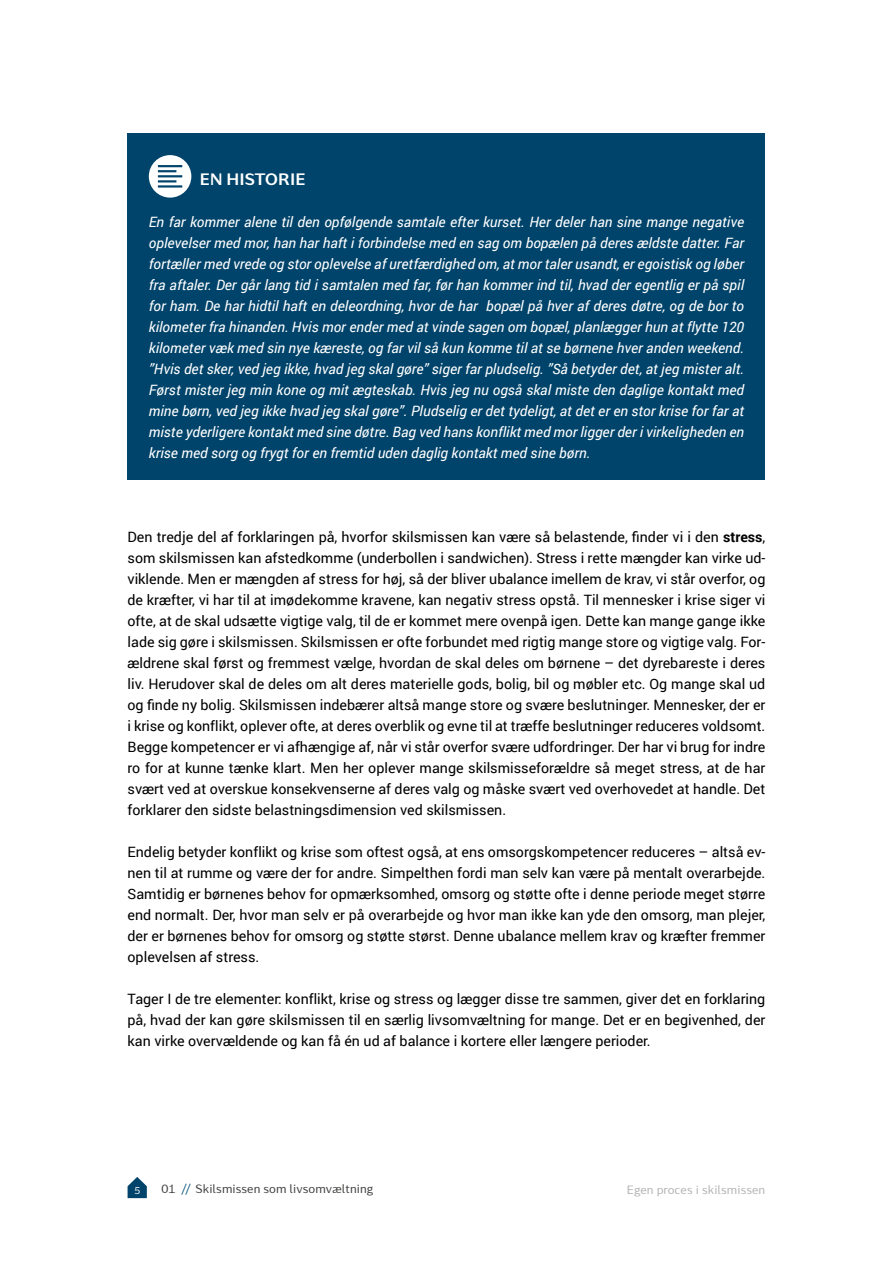
<style>
.page{position:relative;width:893px;height:1263px;background:#fff}
.page>*{position:absolute;margin:0;border:0;box-sizing:border-box;transform-origin:0 0}
.t1{font:700 16.5px "Kontrapunkt Miki";letter-spacing:.01em;color:#fff}
.t2{font:14.25px/21px "Roboto";color:#000;text-align:justify}
.t3{font:italic 14.25px/21px "Roboto";color:#fff;text-align:justify}
.t4{font:12px "Kontrapunkt Miki";color:#3c3c3b}
.t5{font:12px "Kontrapunkt Miki";color:#b3b2b2}
.t6{font:9.75px "Kontrapunkt Miki";color:#fff}
.s1{font-weight:700}
.s2{color:#005178}
</style>
<div class="page">
<svg style="left:128px;top:1177px;width:19px;height:21px"></svg>
<div style="left:128px;top:133px;width:637px;height:346px;background:#00446b"></div>
<svg style="left:149px;top:155px;width:42px;height:43px"></svg>
<p class="t1" style="left:200px;top:169px;width:107px">EN HISTORIE</p>
<p class="t3" style="left:149px;top:211px;width:597px">En far kommer alene til den opfølgende samtale efter kurset. Her deler han sine mange negative oplevelser med mor, han har haft i forbindelse med en sag om bopælen på deres ældste datter. Far fortæller med vrede og stor oplevelse af uretfærdighed om, at mor taler usandt, er egoistisk og løber fra aftaler. Der går lang tid i samtalen med far, før han kommer ind til, hvad der egentlig er på spil for ham. De har hidtil haft en deleordning, hvor de har bopæl på hver af deres døtre, og de bor to kilometer fra hinanden. Hvis mor ender med at vinde sagen om bopæl, planlægger hun at flytte 120 kilometer væk med sin nye kæreste, og far vil så kun komme til at se børnene hver anden weekend. ”Hvis det sker, ved jeg ikke, hvad jeg skal gøre” siger far pludselig. ”Så betyder det, at jeg mister alt.<br>Først mister jeg min kone og mit ægteskab. Hvis jeg nu også skal miste den daglige kontakt med mine børn, ved jeg ikke hvad jeg skal gøre”. Pludselig er det tydeligt, at det er en stor krise for far at miste yderligere kontakt med sine døtre. Bag ved hans konflikt med mor ligger der i virkeligheden en krise med sorg og frygt for en fremtid uden daglig kontakt med sine børn.</p>
<p class="t2" style="left:128px;top:526px;width:639px">Den tredje del af forklaringen på, hvorfor skilsmissen kan være så belastende, finder vi i den <span class="s1">stress</span>, som skilsmissen kan afstedkomme (underbollen i sandwichen). Stress i rette mængder kan virke ud&shy;viklende. Men er mængden af stress for høj, så der bliver ubalance imellem de krav, vi står overfor, og de kræfter, vi har til at imødekomme kravene, kan negativ stress opstå. Til mennesker i krise siger vi ofte, at de skal udsætte vigtige valg, til de er kommet mere ovenpå igen. Dette kan mange gange ikke lade sig gøre i skilsmissen. Skilsmissen er ofte forbundet med rigtig mange store og vigtige valg. For&shy;ældrene skal først og fremmest vælge, hvordan de skal deles om børnene – det dyrebareste i deres liv. Herudover skal de deles om alt deres materielle gods, bolig, bil og møbler etc. Og mange skal ud og finde ny bolig. Skilsmissen indebærer altså mange store og svære beslutninger. Mennesker, der er i krise og konflikt, oplever ofte, at deres overblik og evne til at træffe beslutninger reduceres voldsomt.<br>Begge kompetencer er vi afhængige af, når vi står overfor svære udfordringer. Der har vi brug for indre ro for at kunne tænke klart. Men her oplever mange skilsmisseforældre så meget stress, at de har svært ved at overskue konsekvenserne af deres valg og måske svært ved overhovedet at handle. Det forklarer den sidste belastningsdimension ved skilsmissen.</p>
<p class="t2" style="left:128px;top:841px;width:639px">Endelig betyder konflikt og krise som oftest også, at ens omsorgskompetencer reduceres – altså ev&shy;nen til at rumme og være der for andre. Simpelthen fordi man selv kan være på mentalt overarbejde.<br>Samtidig er børnenes behov for opmærksomhed, omsorg og støtte ofte i denne periode meget større end normalt. Der, hvor man selv er på overarbejde og hvor man ikke kan yde den omsorg, man plejer, der er børnenes behov for omsorg og støtte størst. Denne ubalance mellem krav og kræfter fremmer oplevelsen af stress.</p>
<p class="t2" style="left:128px;top:988px;width:639px">Tager I de tre elementer: konflikt, krise og stress og lægger disse tre sammen, giver det en forklaring på, hvad der kan gøre skilsmissen til en særlig livsomvæltning for mange. Det er en begivenhed, der kan virke overvældende og kan få én ud af balance i kortere eller længere perioder.</p>
<p class="t6" style="left:134px;top:1185px;width:7px">5</p>
<p class="t4" style="left:162px;top:1182px;width:213px">01 <span class="s2">//</span> Skilsmissen som livsomvæltning</p>
<p class="t5" style="left:627px;top:1183px;width:140px">Egen proces i skilsmissen</p>
</div>
